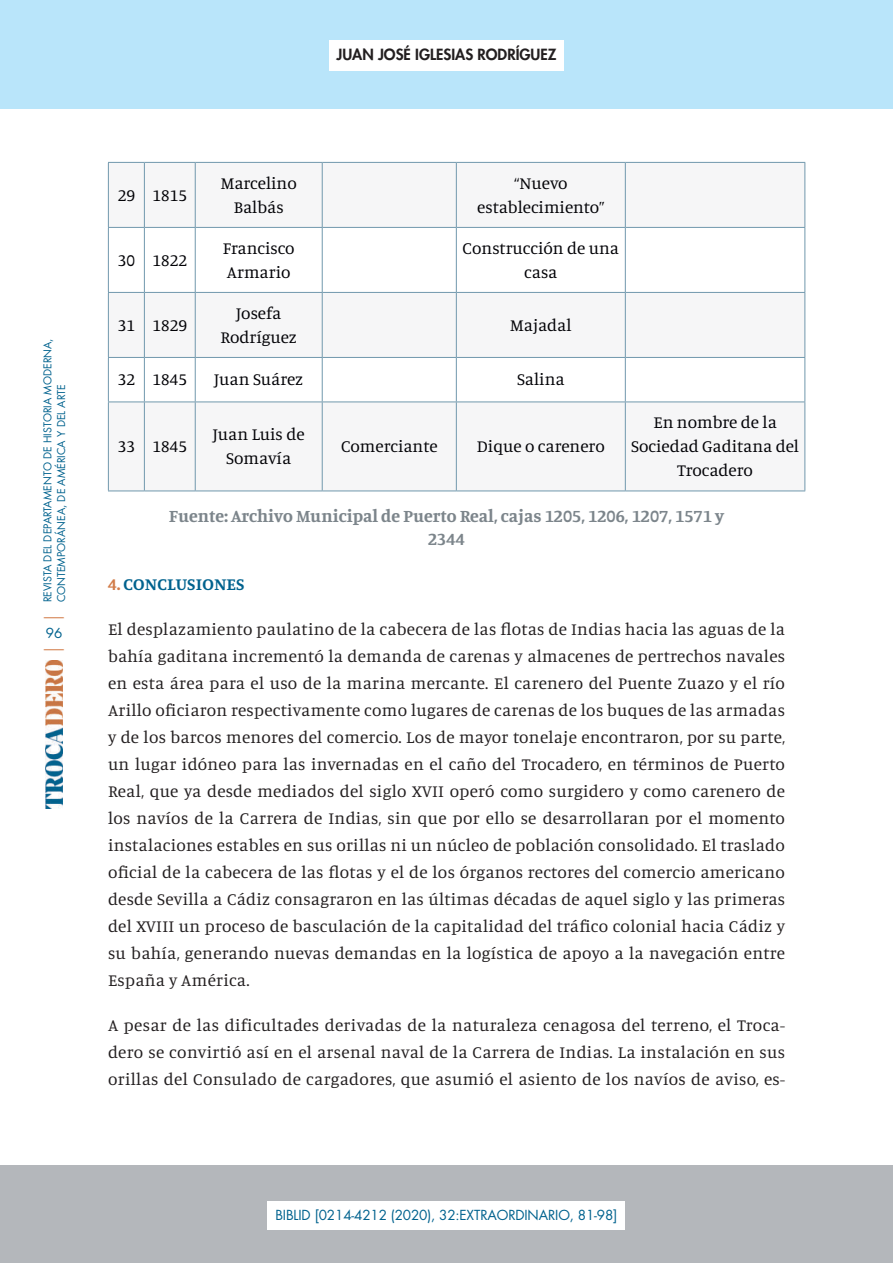
<style>
.page{position:relative;width:893px;height:1263px;background:#fff}
.page>*{position:absolute;margin:0;border:0;box-sizing:border-box;transform-origin:0 0}
.t1{font:700 18px/22.5px "Manuale";color:#7c858b;text-align:center}
.t2{font:17.25px/27px "Manuale";letter-spacing:.015em;color:#231f20;text-align:justify}
.t3{font:17.25px/24px "Manuale";color:#020206;text-align:center}
.t4{font:700 17.25px "Manuale";letter-spacing:.01em;color:#00628e}
.t5{font:800 15px "Futura Std";color:#231f20}
.t6{font:13.5px "Futura Std";letter-spacing:-.01em;color:#00628e}
.t7{font:13.5px "Futura Std";color:#d27c49;scale:2 1}
.t8{font:10.5px/13.5px "Futura Std";color:#00628e}
.s1{color:#d27c49}
</style>
<div class="page">
<img style="left:46px;top:660px;width:16px;height:149px">
<svg style="left:109px;top:163px;width:695px;height:328px;fill:#f6f6f7"></svg>
<hr style="left:108px;top:163px;width:1px;height:64px;background:#7198ad">
<hr style="left:804px;top:163px;width:1px;height:64px;background:#7198ad">
<hr style="left:108px;top:228px;width:1px;height:64px;background:#7198ad">
<hr style="left:804px;top:228px;width:1px;height:64px;background:#7198ad">
<hr style="left:108px;top:293px;width:1px;height:64px;background:#7198ad">
<hr style="left:804px;top:293px;width:1px;height:64px;background:#7198ad">
<hr style="left:108px;top:358px;width:1px;height:44px;background:#7198ad">
<hr style="left:804px;top:358px;width:1px;height:44px;background:#7198ad">
<hr style="left:108px;top:402px;width:1px;height:89px;background:#7198ad">
<hr style="left:804px;top:402px;width:1px;height:89px;background:#7198ad">
<hr style="left:108px;top:491px;width:36px;height:1px;background:#7198ad">
<hr style="left:144px;top:491px;width:51px;height:1px;background:#7198ad">
<hr style="left:195px;top:491px;width:127px;height:1px;background:#7198ad">
<hr style="left:322px;top:491px;width:134px;height:1px;background:#7198ad">
<hr style="left:456px;top:491px;width:169px;height:1px;background:#7198ad">
<hr style="left:625px;top:491px;width:180px;height:1px;background:#7198ad">
<hr style="left:108px;top:162px;width:36px;height:1px;background:#7198ad">
<hr style="left:144px;top:162px;width:51px;height:1px;background:#7198ad">
<hr style="left:195px;top:162px;width:127px;height:1px;background:#7198ad">
<hr style="left:322px;top:162px;width:134px;height:1px;background:#7198ad">
<hr style="left:456px;top:162px;width:169px;height:1px;background:#7198ad">
<hr style="left:625px;top:162px;width:180px;height:1px;background:#7198ad">
<hr style="left:144px;top:163px;width:1px;height:64px;background:#7198ad">
<hr style="left:195px;top:163px;width:1px;height:64px;background:#7198ad">
<hr style="left:322px;top:163px;width:1px;height:64px;background:#7198ad">
<hr style="left:456px;top:163px;width:1px;height:64px;background:#7198ad">
<hr style="left:625px;top:163px;width:1px;height:64px;background:#7198ad">
<hr style="left:108px;top:227px;width:36px;height:1px;background:#7198ad">
<hr style="left:144px;top:227px;width:51px;height:1px;background:#7198ad">
<hr style="left:144px;top:228px;width:1px;height:64px;background:#7198ad">
<hr style="left:195px;top:227px;width:127px;height:1px;background:#7198ad">
<hr style="left:195px;top:228px;width:1px;height:64px;background:#7198ad">
<hr style="left:322px;top:227px;width:134px;height:1px;background:#7198ad">
<hr style="left:322px;top:228px;width:1px;height:64px;background:#7198ad">
<hr style="left:456px;top:227px;width:169px;height:1px;background:#7198ad">
<hr style="left:456px;top:228px;width:1px;height:64px;background:#7198ad">
<hr style="left:625px;top:227px;width:180px;height:1px;background:#7198ad">
<hr style="left:625px;top:228px;width:1px;height:64px;background:#7198ad">
<hr style="left:108px;top:292px;width:36px;height:1px;background:#7198ad">
<hr style="left:144px;top:292px;width:51px;height:1px;background:#7198ad">
<hr style="left:144px;top:293px;width:1px;height:64px;background:#7198ad">
<hr style="left:195px;top:292px;width:127px;height:1px;background:#7198ad">
<hr style="left:195px;top:293px;width:1px;height:64px;background:#7198ad">
<hr style="left:322px;top:292px;width:134px;height:1px;background:#7198ad">
<hr style="left:322px;top:293px;width:1px;height:64px;background:#7198ad">
<hr style="left:456px;top:292px;width:169px;height:1px;background:#7198ad">
<hr style="left:456px;top:293px;width:1px;height:64px;background:#7198ad">
<hr style="left:625px;top:292px;width:180px;height:1px;background:#7198ad">
<hr style="left:625px;top:293px;width:1px;height:64px;background:#7198ad">
<hr style="left:108px;top:357px;width:36px;height:1px;background:#7198ad">
<hr style="left:144px;top:357px;width:51px;height:1px;background:#7198ad">
<hr style="left:144px;top:358px;width:1px;height:44px;background:#7198ad">
<hr style="left:195px;top:357px;width:127px;height:1px;background:#7198ad">
<hr style="left:195px;top:358px;width:1px;height:44px;background:#7198ad">
<hr style="left:322px;top:357px;width:134px;height:1px;background:#7198ad">
<hr style="left:322px;top:358px;width:1px;height:44px;background:#7198ad">
<hr style="left:456px;top:357px;width:169px;height:1px;background:#7198ad">
<hr style="left:456px;top:358px;width:1px;height:44px;background:#7198ad">
<hr style="left:625px;top:357px;width:180px;height:1px;background:#7198ad">
<hr style="left:625px;top:358px;width:1px;height:44px;background:#7198ad">
<hr style="left:108px;top:402px;width:36px;height:1px;background:#7198ad">
<hr style="left:144px;top:402px;width:51px;height:1px;background:#7198ad">
<hr style="left:144px;top:402px;width:1px;height:89px;background:#7198ad">
<hr style="left:195px;top:402px;width:127px;height:1px;background:#7198ad">
<hr style="left:195px;top:402px;width:1px;height:89px;background:#7198ad">
<hr style="left:322px;top:402px;width:134px;height:1px;background:#7198ad">
<hr style="left:322px;top:402px;width:1px;height:89px;background:#7198ad">
<hr style="left:456px;top:402px;width:169px;height:1px;background:#7198ad">
<hr style="left:456px;top:402px;width:1px;height:89px;background:#7198ad">
<hr style="left:625px;top:402px;width:180px;height:1px;background:#7198ad">
<hr style="left:625px;top:402px;width:1px;height:89px;background:#7198ad">
<div style="left:0;top:0;width:893px;height:108px;background:#b9e5fa"></div>
<div style="left:329px;top:40px;width:235px;height:30px;background:#fff"></div>
<div style="left:0;top:1165px;width:893px;height:98px;background:#b4b7bb"></div>
<div style="left:268px;top:1201px;width:357px;height:29px;background:#fff"></div>
<p class="t5" style="left:337px;top:45px;width:221px">JUAN JOSÉ IGLESIAS RODRÍGUEZ</p>
<p class="t8" style="left:41px;top:602px;width:266px;rotate:-90deg">REVISTA DEL DEPARTAMENTO DE HISTORIA MODERNA,<br>CONTEMPORÁNEA, DE AMÉRICA Y DEL ARTE</p>
<p class="t7" style="left:40px;top:607px;width:15px">—</p>
<p class="t6" style="left:46px;top:624px;width:18px">96</p>
<p class="t7" style="left:40px;top:640px;width:15px">—</p>
<p class="t3" style="left:118px;top:182px;width:71px">29 1815</p>
<p class="t3" style="left:118px;top:247px;width:71px">30 1822</p>
<p class="t3" style="left:118px;top:312px;width:71px">31 1829</p>
<p class="t3" style="left:221px;top:170px;width:78px">Marcelino<br>Balbás</p>
<p class="t3" style="left:477px;top:170px;width:129px">“Nuevo establecimiento”</p>
<p class="t3" style="left:223px;top:235px;width:74px;text-align:left">Francisco<br>Armario</p>
<p class="t3" style="left:463px;top:235px;width:158px">Construcción de una casa</p>
<p class="t3" style="left:221px;top:300px;width:78px">Josefa<br>Rodríguez</p>
<p class="t3" style="left:510px;top:312px;width:63px">Majadal</p>
<p class="t3" style="left:118px;top:367px;width:71px">32 1845</p>
<p class="t3" style="left:214px;top:367px;width:90px">Juan Suárez</p>
<p class="t3" style="left:517px;top:367px;width:49px">Salina</p>
<p class="t3" style="left:631px;top:410px;width:169px">En nombre de la<br>Sociedad Gaditana del<br>Trocadero</p>
<p class="t1" style="left:169px;top:504px;width:557px">Fuente: Archivo Municipal de Puerto Real, cajas 1205, 1206, 1207, 1571 y<br>2344</p>
<p class="t4" style="left:108px;top:573px;width:138px"><span class="s1">4.</span> CONCLUSIONES</p>
<p class="t2" style="left:108px;top:615px;width:679px">El desplazamiento paulatino de la cabecera de las flotas de Indias hacia las aguas de la bahía gaditana incrementó la demanda de carenas y almacenes de pertrechos navales en esta área para el uso de la marina mercante. El carenero del Puente Zuazo y el río Arillo oficiaron respectivamente como lugares de carenas de los buques de las armadas y de los barcos menores del comercio. Los de mayor tonelaje encontraron, por su parte, un lugar idóneo para las invernadas en el caño del Trocadero, en términos de Puerto Real, que ya desde mediados del siglo XVII operó como surgidero y como carenero de los navíos de la Carrera de Indias, sin que por ello se desarrollaran por el momento instalaciones estables en sus orillas ni un núcleo de población consolidado. El traslado oficial de la cabecera de las flotas y el de los órganos rectores del comercio americano desde Sevilla a Cádiz consagraron en las últimas décadas de aquel siglo y las primeras del XVIII un proceso de basculación de la capitalidad del tráfico colonial hacia Cádiz y su bahía, generando nuevas demandas en la logística de apoyo a la navegación entre España y América.</p>
<p class="t2" style="left:108px;top:1011px;width:679px">A pesar de las dificultades derivadas de la naturaleza cenagosa del terreno, el Troca&shy;dero se convirtió así en el arsenal naval de la Carrera de Indias. La instalación en sus orillas del Consulado de cargadores, que asumió el asiento de los navíos de aviso, es-</p>
<p class="t3" style="left:213px;top:422px;width:93px">Juan Luis de<br>Somavía</p>
<p class="t3" style="left:341px;top:434px;width:98px">Comerciante</p>
<p class="t3" style="left:477px;top:434px;width:129px">Dique o carenero</p>
<p class="t3" style="left:118px;top:434px;width:71px">33 1845</p>
<p class="t6" style="left:275px;top:1206px;width:344px">BIBLID [0214-4212 (2020), 32:EXTRAORDINARIO, 81-98]</p>
</div>
